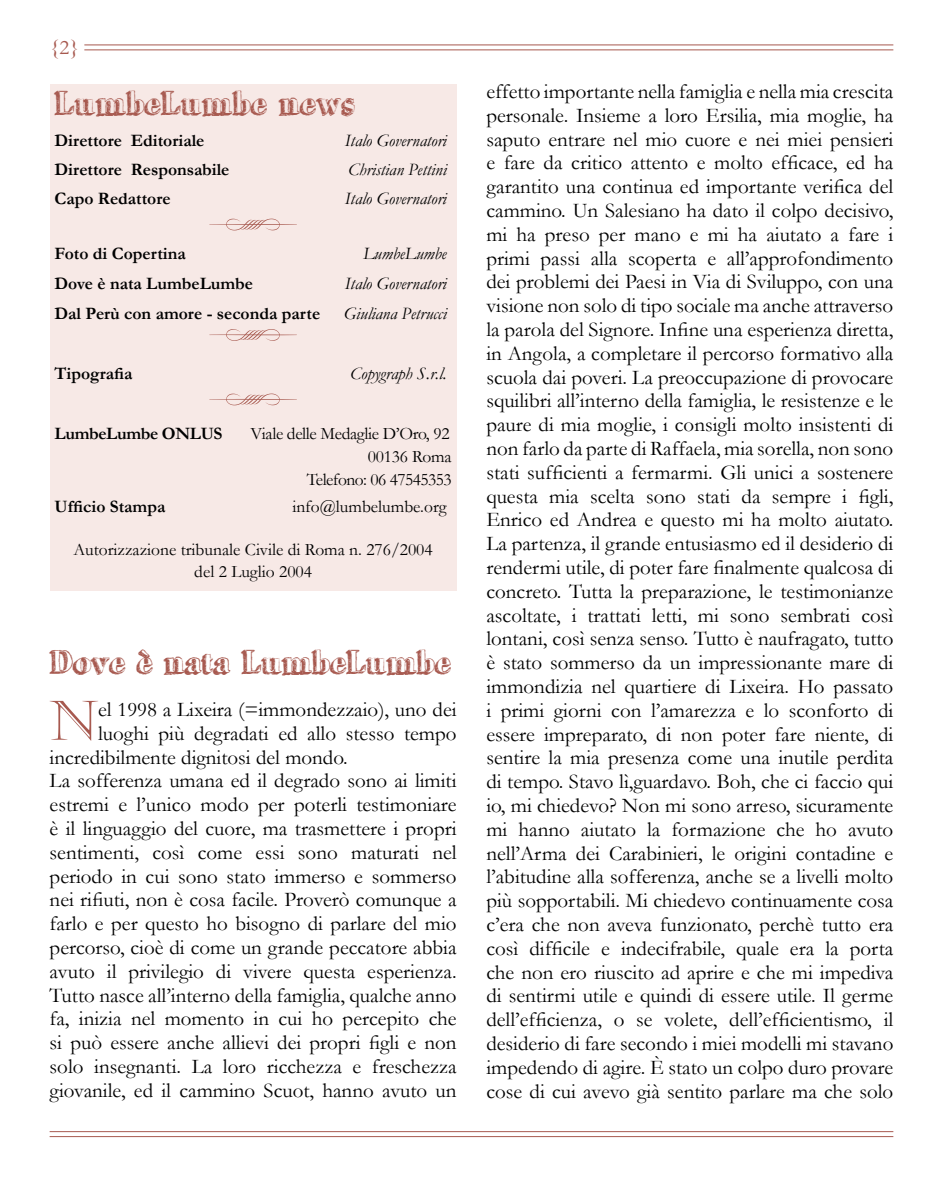
<style>
.page{position:relative;width:943px;height:1181px;background:#fff}
.page>*{position:absolute;margin:0;border:0;box-sizing:border-box;transform-origin:0 0}
.t1{font:54.25px "Castellar";color:#a7594f}
.t2{font:31.5px "Grutch Shaded";letter-spacing:-.01em;color:#a7594f}
.t3{font:21px/23.8px "Garamond";color:#000;text-align:justify}
.t4{font:21px "Garamond";color:#a7594f}
.t5{font:700 17.5px "Garamond";color:#000}
.t6{font:italic 17.5px "Garamond";color:#000}
.t7{font:17.5px/22.8px "Garamond";color:#000;text-align:center}
.t8{font:17.5px/22.8px "Garamond";letter-spacing:-.02em;color:#000;text-align:right}
.t9{font:700 17.5px "Garamond";letter-spacing:-.02em;color:#000}
</style>
<div class="page">
<hr style="left:84px;top:45px;width:809px;height:1px;background:#a7594f">
<hr style="left:84px;top:50px;width:809px;height:1px;background:#a7594f">
<hr style="left:50px;top:1136px;width:843px;height:1px;background:#a7594f">
<hr style="left:50px;top:1131px;width:843px;height:1px;background:#a7594f">
<div style="left:50px;top:84px;width:406px;height:506px;background:#f7e9e6"></div>
<svg style="left:209px;top:219px;width:88px;height:11px"></svg>
<svg style="left:209px;top:329px;width:88px;height:12px"></svg>
<svg style="left:209px;top:393px;width:88px;height:12px"></svg>
<p class="t4" style="left:50px;top:33px;width:31px">{2}</p>
<h2 class="t2" style="left:55px;top:84px;width:302px">LumbeLumbe news</h2>
<p class="t5" style="left:55px;top:128px;width:151px">Direttore Editoriale</p>
<p class="t6" style="left:345px;top:128px;width:103px">Italo Governatori</p>
<p class="t5" style="left:55px;top:158px;width:176px">Direttore Responsabile</p>
<p class="t6" style="left:348px;top:158px;width:100px">Christian Pettini</p>
<p class="t5" style="left:55px;top:187px;width:118px">Capo Redattore</p>
<p class="t6" style="left:345px;top:187px;width:103px">Italo Governatori</p>
<p class="t5" style="left:55px;top:242px;width:133px">Foto di Copertina</p>
<p class="t6" style="left:363px;top:242px;width:85px">LumbeLumbe</p>
<p class="t5" style="left:55px;top:272px;width:200px">Dove è nata LumbeLumbe</p>
<p class="t6" style="left:345px;top:272px;width:103px">Italo Governatori</p>
<p class="t5" style="left:55px;top:302px;width:267px">Dal Perù con amore - seconda parte</p>
<p class="t6" style="left:344px;top:302px;width:104px">Giuliana Petrucci</p>
<p class="t5" style="left:55px;top:361px;width:80px">Tipografia</p>
<p class="t6" style="left:350px;top:362px;width:98px">Copygraph S.r.l.</p>
<p class="t9" style="left:55px;top:422px;width:169px">LumbeLumbe ONLUS</p>
<p class="t8" style="left:250px;top:422px;width:203px">Viale delle Medaglie D’Oro, 92<br>00136 Roma<br>Telefono: 06 47545353</p>
<p class="t5" style="left:55px;top:494px;width:112px">Ufficio Stampa</p>
<p class="t7" style="left:292px;top:495px;width:156px">info@lumbelumbe.org</p>
<p class="t7" style="left:74px;top:537px;width:360px">Autorizzazione tribunale Civile di Roma n. 276/2004 del 2 Luglio 2004</p>
<h2 class="t2" style="left:50px;top:643px;width:403px">Dove è nata LumbeLumbe</h2>
<h1 class="t1" style="left:49px;top:690px;width:51px">N</h1>
<p class="t3" style="left:98px;top:697px;width:360px">el 1998 a Lixeira (=immondezzaio), uno dei</p>
<p class="t3" style="left:98px;top:720px;width:360px">luoghi più degradati ed allo stesso tempo</p>
<p class="t3" style="left:50px;top:744px;width:299px">incredibilmente dignitosi del mondo.</p>
<p class="t3" style="left:50px;top:768px;width:408px">La sofferenza umana ed il degrado sono ai limiti</p>
<p class="t3" style="left:50px;top:792px;width:408px">estremi e l’unico modo per poterli testimoniare</p>
<p class="t3" style="left:50px;top:816px;width:408px">è il linguaggio del cuore, ma trasmettere i propri</p>
<p class="t3" style="left:50px;top:839px;width:408px">sentimenti, così come essi sono maturati nel</p>
<p class="t3" style="left:50px;top:863px;width:408px">periodo in cui sono stato immerso e sommerso</p>
<p class="t3" style="left:50px;top:887px;width:408px">nei rifiuti, non è cosa facile. Proverò comunque a</p>
<p class="t3" style="left:50px;top:911px;width:408px">farlo e per questo ho bisogno di parlare del mio</p>
<p class="t3" style="left:50px;top:935px;width:408px">percorso, cioè di come un grande peccatore abbia</p>
<p class="t3" style="left:50px;top:958px;width:408px">avuto il privilegio di vivere questa esperienza.</p>
<p class="t3" style="left:50px;top:982px;width:408px">Tutto nasce all’interno della famiglia, qualche anno</p>
<p class="t3" style="left:50px;top:1006px;width:408px">fa, inizia nel momento in cui ho percepito che</p>
<p class="t3" style="left:50px;top:1030px;width:408px">si può essere anche allievi dei propri figli e non</p>
<p class="t3" style="left:50px;top:1054px;width:408px">solo insegnanti. La loro ricchezza e freschezza</p>
<p class="t3" style="left:50px;top:1077px;width:408px">giovanile, ed il cammino Scuot, hanno avuto un</p>
<p class="t3" style="left:486px;top:79px;width:408px">effetto importante nella famiglia e nella mia crescita personale. Insieme a loro Ersilia, mia moglie, ha saputo entrare nel mio cuore e nei miei pensieri e fare da critico attento e molto efficace, ed ha garantito una continua ed importante verifica del cammino. Un Salesiano ha dato il colpo decisivo, mi ha preso per mano e mi ha aiutato a fare i primi passi alla scoperta e all’approfondimento dei problemi dei Paesi in Via di Sviluppo, con una visione non solo di tipo sociale ma anche attraverso la parola del Signore. Infine una esperienza diretta, in Angola, a completare il percorso formativo alla scuola dai poveri. La preoccupazione di provocare squilibri all’interno della famiglia, le resistenze e le paure di mia moglie, i consigli molto insistenti di non farlo da parte di Raffaela, mia sorella, non sono stati sufficienti a fermarmi. Gli unici a sostenere questa mia scelta sono stati da sempre i figli, Enrico ed Andrea e questo mi ha molto aiutato.<br>La partenza, il grande entusiasmo ed il desiderio di rendermi utile, di poter fare finalmente qualcosa di concreto. Tutta la preparazione, le testimonianze ascoltate, i trattati letti, mi sono sembrati così lontani, così senza senso. Tutto è naufragato, tutto è stato sommerso da un impressionante mare di immondizia nel quartiere di Lixeira. Ho passato i primi giorni con l’amarezza e lo sconforto di essere impreparato, di non poter fare niente, di sentire la mia presenza come una inutile perdita di tempo. Stavo lì,guardavo. Boh, che ci faccio qui io, mi chiedevo? Non mi sono arreso, sicuramente mi hanno aiutato la formazione che ho avuto nell’Arma dei Carabinieri, le origini contadine e l’abitudine alla sofferenza, anche se a livelli molto più sopportabili. Mi chiedevo continuamente cosa c’era che non aveva funzionato, perchè tutto era così difficile e indecifrabile, quale era la porta che non ero riuscito ad aprire e che mi impediva di sentirmi utile e quindi di essere utile. Il germe dell’efficienza, o se volete, dell’efficientismo, il desiderio di fare secondo i miei modelli mi stavano impedendo di agire. È stato un colpo duro provare cose di cui avevo già sentito parlare ma che solo</p>
</div>
